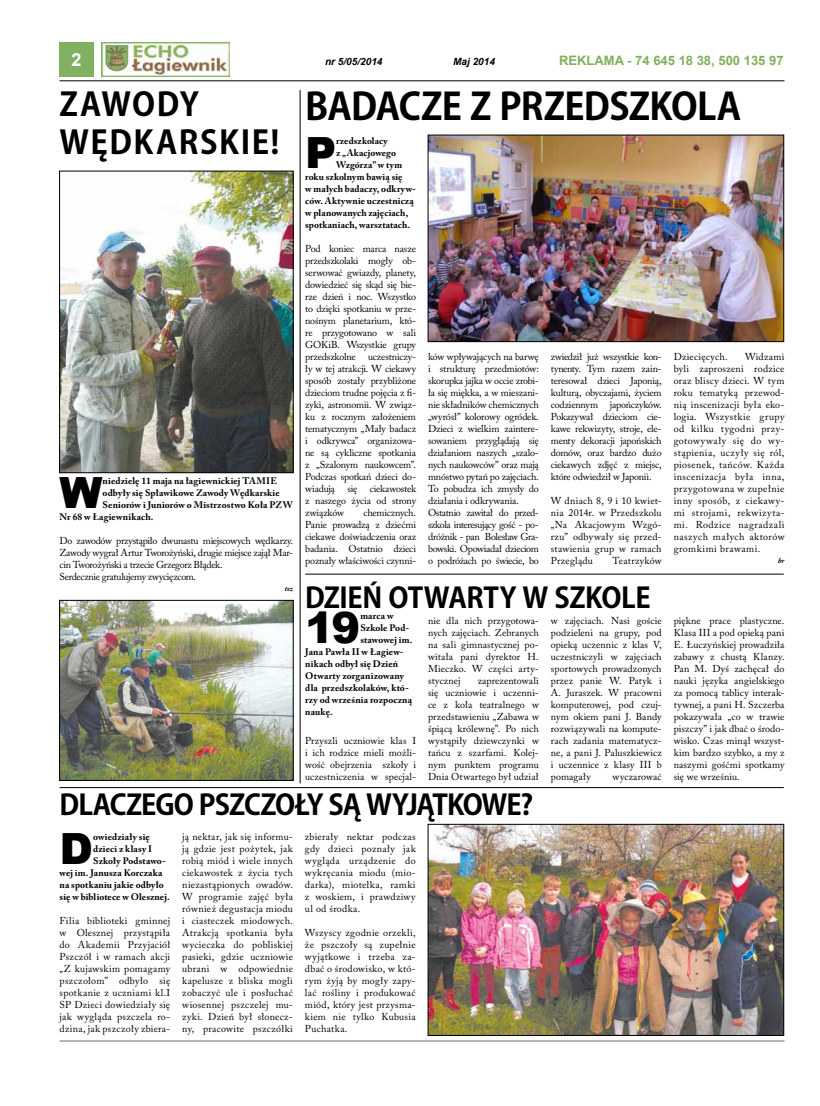
<style>
.page{position:relative;width:820px;height:1106px;background:#fff}
.page>*{position:absolute;margin:0;border:0;box-sizing:border-box;transform-origin:0 0}
.t1{font:900 43px "Arial";color:#000}
.t2{font:700 37px "Koz Go Pr 6 N";letter-spacing:-.02em;color:#000}
.t3{font:700 32px/38.4px "Koz Go Pr 6 N";letter-spacing:.045em;color:#000}
.t4{font:700 28px "Koz Go Pr 6 N";letter-spacing:-.03em;color:#000}
.t5{font:700 18px "Arial";color:#fff}
.t6{font:700 13px "Arial";color:#81b160}
.t7{font:10px/12px "Adobe Caslon Pro";letter-spacing:-.005em;color:#000;text-align:justify}
.t8{font:10px/12px "Adobe Caslon Pro";letter-spacing:-.03em;color:#000}
.t9{font:italic 700 10px "Arial";color:#000}
.t10{font:10px "Adobe Caslon Pro";letter-spacing:.03em;color:#000}
.t11{font:10px "Adobe Caslon Pro";letter-spacing:.02em;color:#000}
.t12{font:10px "Adobe Caslon Pro";letter-spacing:.015em;color:#000}
.t13{font:700 9.5px "Adobe Caslon Pro";letter-spacing:.015em;color:#000}
.t14{font:italic 700 7.5px "Adobe Caslon Pro";color:#000}
</style>
<div class="page">
<div style="left:60px;top:43px;width:34px;height:34px;background:#81b160"></div>
<img style="left:101px;top:43px;width:129px;height:34px">
<hr style="left:60px;top:81px;width:724px;height:1px;background:#000">
<hr style="left:60px;top:1040px;width:724px;height:1px;background:#6d6e71">
<img style="left:429px;top:825px;width:353px;height:208px">
<div style="left:427px;top:823px;width:357px;height:212px;border:1px solid #000"></div>
<hr style="left:60px;top:787px;width:723px;height:1px;background:#000">
<img style="left:61px;top:172px;width:230px;height:299px">
<div style="left:59px;top:170px;width:234px;height:303px;border:1px solid #000"></div>
<img style="left:61px;top:602px;width:230px;height:177px">
<div style="left:59px;top:600px;width:234px;height:181px;border:1px solid #000"></div>
<hr style="left:299px;top:90px;width:1px;height:693px;background:#000">
<img style="left:429px;top:136px;width:353px;height:204px">
<div style="left:427px;top:134px;width:357px;height:208px;border:1px solid #000"></div>
<hr style="left:305px;top:573px;width:478px;height:1px;background:#000">
<h3 class="t5" style="left:72px;top:48px;width:12px">2</h3>
<p class="t9" style="left:325px;top:55px;width:59px">nr 5/05/2014</p>
<p class="t9" style="left:453px;top:55px;width:43px">Maj 2014</p>
<h3 class="t6" style="left:559px;top:52px;width:226px">REKLAMA - 74 645 18 38, 500 135 97</h3>
<h3 class="t3" style="left:60px;top:85px;width:221px">ZAWODY<br>WĘDKARSKIE!</h3>
<h2 class="t2" style="left:305px;top:85px;width:437px">BADACZE Z PRZEDSZKOLA</h2>
<h1 class="t1" style="left:305px;top:121px;width:33px">P</h1>
<p class="t13" style="left:336px;top:135px;width:53px">rzedszkolacy</p>
<p class="t13" style="left:336px;top:147px;width:61px">z „Akacjowego</p>
<p class="t13" style="left:336px;top:159px;width:68px">Wzgórza” w tym</p>
<p class="t13" style="left:305px;top:171px;width:99px">roku szkolnym bawią się</p>
<p class="t13" style="left:305px;top:183px;width:112px">w małych badaczy, odkryw-</p>
<p class="t13" style="left:305px;top:195px;width:110px">ców. Aktywnie uczestniczą</p>
<p class="t13" style="left:305px;top:207px;width:105px">w planowanych zajęciach,</p>
<p class="t13" style="left:305px;top:219px;width:106px">spotkaniach, warsztatach.</p>
<p class="t7" style="left:305px;top:243px;width:112px">Pod koniec marca nasze przedszkolaki mogły ob&shy;serwować gwiazdy, planety, dowiedzieć się skąd się bie&shy;rze dzień i noc. Wszystko to dzięki spotkaniu w prze&shy;nośnym planetarium, któ&shy;re przygotowano w sali GOKiB. Wszystkie grupy przedszkolne uczestniczy&shy;ły w tej atrakcji. W ciekawy sposób zostały przybliżone dzieciom trudne pojęcia z fi&shy;zyki, astronomii. W związ&shy;ku z rocznym założeniem tematycznym „Mały badacz i odkrywca” organizowa&shy;ne są cykliczne spotkania z „Szalonym naukowcem”.<br>Podczas spotkań dzieci do&shy;wiadują się ciekawostek z naszego życia od strony związków</p>
<p class="t7" style="left:428px;top:351px;width:112px;text-align:left">ków wpływających na barwę i strukturę przedmiotów: skorupka jajka w occie zrobi&shy;ła się miękka, a w mieszani&shy;nie składników chemicznych „wyrósł” kolorowy ogródek.<br>Dzieci z wielkim zaintere&shy;sowaniem przyglądają się działaniom naszych „szalo&shy;nych naukowców” oraz mają mnóstwo pytań po zajęciach.<br>To pobudza ich zmysły do działania i odkrywania.<br>Ostatnio zawitał do przed&shy;szkola interesujący gość - po&shy;dróżnik - pan Bolesław Gra&shy;bowski. Opowiadał dzieciom o podróżach po świecie, bo</p>
<p class="t7" style="left:550px;top:351px;width:112px">zwiedził już wszystkie kon&shy;tynenty. Tym razem zain&shy;teresował dzieci Japonią, kulturą, obyczajami, życiem codziennym japończyków.<br>Pokazywał dzieciom cie&shy;kawe rekwizyty, stroje, ele&shy;menty dekoracji japońskich domów, oraz bardzo dużo ciekawych zdjęć z miejsc, które odwiedził w Japonii.</p>
<p class="t7" style="left:673px;top:351px;width:112px;text-indent:71px">Widzami byli zaproszeni rodzice oraz bliscy dzieci. W tym roku tematyką przewod&shy;nią inscenizacji była eko&shy;logia. Wszystkie grupy od kilku tygodni przy&shy;gotowywały się do wy&shy;stąpienia, uczyły się ról, piosenek, tańców. Każda inscenizacja była inna, przygotowana w zupełnie inny sposób, z ciekawy&shy;mi strojami, rekwizyta&shy;mi. Rodzice nagradzali naszych małych aktorów gromkimi brawami.</p>
<p class="t14" style="left:777px;top:556px;width:8px">br</p>
<p class="t10" style="left:673px;top:351px;width:55px">Dziecięcych.</p>
<h1 class="t1" style="left:60px;top:461px;width:45px">W</h1>
<p class="t13" style="left:103px;top:475px;width:176px">niedzielę 11 maja na łagiewnickiej TAMIE</p>
<p class="t13" style="left:103px;top:487px;width:178px">odbyły się Spławikowe Zawody Wędkarskie</p>
<p class="t13" style="left:103px;top:499px;width:191px">Seniorów i Juniorów o Mistrzostwo Koła PZW</p>
<p class="t13" style="left:60px;top:511px;width:95px">Nr 68 w Łagiewnikach.</p>
<p class="t8" style="left:60px;top:535px;width:235px">Do zawodów przystąpiło dwunastu miejscowych wędkarzy.<br>Zawody wygrał Artur Tworożyński, drugie miejsce zajął Mar&shy;cin Tworożyński a trzecie Grzegorz Błądek.<br>Serdecznie gratulujemy zwycięzcom.</p>
<p class="t14" style="left:285px;top:584px;width:10px">tsz</p>
<p class="t7" style="left:550px;top:495px;width:112px">W dniach 8, 9 i 10 kwiet&shy;nia 2014r. w Przedszkolu „Na Akacjowym Wzgó&shy;rzu” odbywały się przed&shy;stawienia grup w ramach Przeglądu</p>
<p class="t7" style="left:305px;top:507px;width:112px;text-indent:58px">chemicznych.<br>Panie prowadzą z dziećmi ciekawe doświadczenia oraz badania. Ostatnio dzieci poznały właściwości czynni-</p>
<p class="t11" style="left:612px;top:555px;width:51px">Teatrzyków</p>
<h3 class="t4" style="left:305px;top:581px;width:347px">DZIEŃ OTWARTY W SZKOLE</h3>
<h1 class="t1" style="left:305px;top:596px;width:57px">19</h1>
<p class="t13" style="left:360px;top:610px;width:35px">marca w</p>
<p class="t13" style="left:360px;top:622px;width:50px">Szkole Pod-</p>
<p class="t13" style="left:360px;top:634px;width:53px">stawowej im.</p>
<p class="t13" style="left:305px;top:646px;width:100px">Jana Pawła II w Łagiew-</p>
<p class="t13" style="left:305px;top:658px;width:94px">nikach odbył się Dzień</p>
<p class="t13" style="left:305px;top:670px;width:100px">Otwarty zorganizowany</p>
<p class="t13" style="left:305px;top:682px;width:105px">dla przedszkolaków, któ-</p>
<p class="t13" style="left:305px;top:694px;width:108px">rzy od września rozpoczną</p>
<p class="t13" style="left:305px;top:706px;width:29px">naukę.</p>
<p class="t7" style="left:305px;top:735px;width:112px">Przyszli uczniowie klas I i ich rodzice mieli możli&shy;wość obejrzenia szkoły i uczestniczenia w specjal-</p>
<p class="t7" style="left:428px;top:615px;width:112px">nie dla nich przygotowa&shy;nych zajęciach. Zebranych na sali gimnastycznej po&shy;witała pani dyrektor H.<br>Mieczko. W części arty&shy;stycznej</p>
<p class="t7" style="left:428px;top:675px;width:112px;text-indent:50px">zaprezentowali się uczniowie i uczenni&shy;ce z koła teatralnego w przedstawieniu „Zabawa w śpiącą królewnę”. Po nich wystąpiły dziewczynki w tańcu z szarfami. Kolej&shy;nym punktem programu Dnia Otwartego był udział</p>
<h3 class="t4" style="left:60px;top:788px;width:475px">DLACZEGO PSZCZOŁY SĄ WYJĄTKOWE?</h3>
<h1 class="t1" style="left:60px;top:817px;width:35px">D</h1>
<p class="t13" style="left:93px;top:831px;width:58px">owiedziały się</p>
<p class="t13" style="left:93px;top:843px;width:60px">dzieci z klasy I</p>
<p class="t13" style="left:93px;top:855px;width:74px">Szkoły Podstawo-</p>
<p class="t13" style="left:60px;top:867px;width:104px">wej im. Janusza Korczaka</p>
<p class="t13" style="left:60px;top:879px;width:106px">na spotkaniu jakie odbyło</p>
<p class="t13" style="left:60px;top:891px;width:112px">się w bibliotece w Olesznej.</p>
<p class="t7" style="left:60px;top:915px;width:112px">Filia biblioteki gminnej w Olesznej przystąpiła do Akademii Przyjaciół Pszczół i w ramach akcji „Z kujawskim pomagamy pszczołom” odbyło się spotkanie z uczniami kl.I SP Dzieci dowiedziały się jak wygląda pszczela ro&shy;dzina, jak pszczoły zbiera-</p>
<p class="t7" style="left:182px;top:831px;width:112px">ją nektar, jak się informu&shy;ją gdzie jest pożytek, jak robią miód i wiele innych ciekawostek z życia tych niezastąpionych owadów.<br>W programie zajęć była również degustacja miodu i ciasteczek miodowych.<br>Atrakcją spotkania była wycieczka do pobliskiej pasieki, gdzie uczniowie ubrani w odpowiednie kapelusze z bliska mogli zobaczyć ule i posłuchać wiosennej pszczelej mu&shy;zyki. Dzień był słonecz&shy;ny, pracowite pszczółki</p>
<p class="t7" style="left:305px;top:831px;width:112px">zbierały nektar podczas gdy dzieci poznały jak wygląda urządzenie do wykręcania miodu (mio&shy;darka), miotełka, ramki z woskiem, i prawdziwy ul od środka.</p>
<p class="t7" style="left:305px;top:927px;width:112px">Wszyscy zgodnie orzekli, że pszczoły są zupełnie wyjątkowe i trzeba za&shy;dbać o środowisko, w któ&shy;rym żyją by mogły zapy&shy;lać rośliny i produkować miód, który jest przysma&shy;kiem nie tylko Kubusia Puchatka.</p>
<p class="t7" style="left:550px;top:615px;width:112px">w zajęciach. Nasi goście podzieleni na grupy, pod opieką uczennic z klas V, uczestniczyli w zajęciach sportowych prowadzonych przez panie W. Patyk i A. Juraszek. W pracowni komputerowej, pod czuj&shy;nym okiem pani J. Bandy rozwiązywali na kompute&shy;rach zadania matematycz&shy;ne, a pani J. Paluszkiewicz i uczennice z klasy III b pomagały</p>
<p class="t12" style="left:612px;top:771px;width:51px">wyczarować</p>
<p class="t7" style="left:673px;top:615px;width:112px">piękne prace plastyczne.<br>Klasa III a pod opieką pani E. Łuczyńskiej prowadziła zabawy z chustą Klanzy.<br>Pan M. Dyś zachęcał do nauki języka angielskiego za pomocą tablicy interak&shy;tywnej, a pani H. Szczerba pokazywała „co w trawie piszczy” i jak dbać o środo&shy;wisko. Czas minął wszyst&shy;kim bardzo szybko, a my z naszymi gośćmi spotkamy się we wrześniu.</p>
</div>
